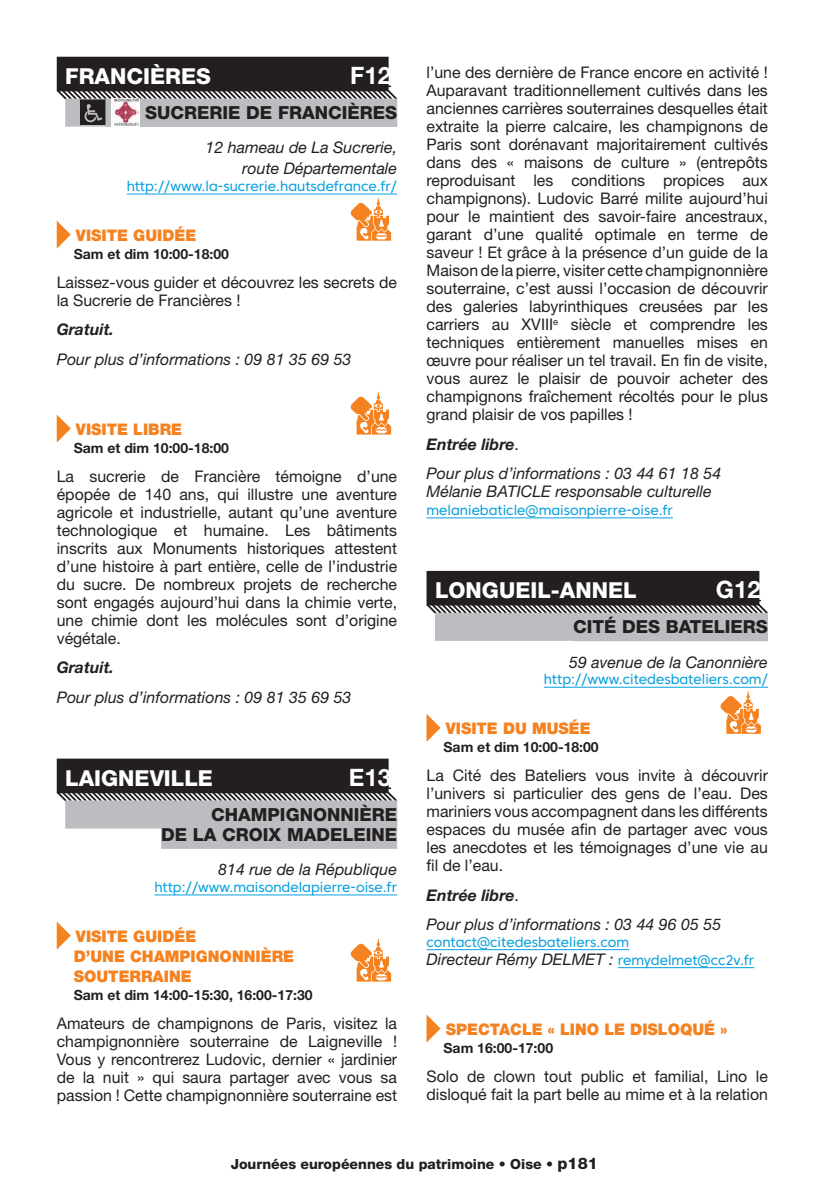
<style>
.page{position:relative;width:840px;height:1191px;background:#fff}
.page>*{position:absolute;margin:0;border:0;box-sizing:border-box;transform-origin:0 0}
.ville_ok{font:700 24px "Helvetica Neue LT Std";color:#fff}
.ville_ok-2{font:800 22px "Helvetica Neue LT Std";color:#fff}
.t1{font:800 18px/20px "Helvetica Neue LT Std";color:#231f20;text-align:right}
.t2{font:16px/18px "Helvetica Neue LT Std";color:#231f20;text-align:justify}
.t3{font:italic 16px/21px "Helvetica Neue LT Std";color:#231f20;text-align:right}
.quoi___2020{font:900 16px/20px "Helvetica Neue LT Std";color:#f58220}
.t4{font:italic 700 16px "Helvetica Neue LT Std";color:#231f20}
.t5{font:14px "Core Sans C 45";color:#08a0dc}
.horaires{font:700 14px "Helvetica Neue LT Std";color:#231f20}
.t6{font:800 14px "Helvetica Neue LT Std";color:#231f20}
.s1{font-weight:400;font-style:normal}
.s2{font-family:"Core Sans C 45";font-style:normal;font-size:14px;color:#08a0dc}
.s3{font-size:16px}
</style>
<div class="page">
<div style="left:57px;top:57px;width:331px;height:34px;background:#231f20"></div>
<div style="left:105px;top:99px;width:6px;height:28px;background:#bcbdc0"></div>
<div style="left:139px;top:99px;width:258px;height:28px;background:#bcbdc0"></div>
<hr style="left:127px;top:193px;width:270px;height:1px;background:#08a0dc">
<div style="left:57px;top:758px;width:331px;height:35px;background:#231f20"></div>
<svg style="left:56px;top:787px;width:342px;height:16px"></svg>
<div style="left:65px;top:800px;width:332px;height:28px;background:#bcbdc0"></div>
<div style="left:161px;top:821px;width:236px;height:28px;background:#bcbdc0"></div>
<hr style="left:154px;top:894px;width:243px;height:1px;background:#08a0dc">
<svg style="left:56px;top:85px;width:342px;height:40px"></svg>
<svg style="left:111px;top:98px;width:28px;height:28px"></svg>
<svg style="left:112px;top:97px;width:26px;height:2px"></svg>
<img style="left:112px;top:99px;width:26px;height:27px">
<svg style="left:57px;top:221px;width:14px;height:28px"></svg>
<svg style="left:350px;top:198px;width:41px;height:43px"></svg>
<svg style="left:57px;top:415px;width:14px;height:27px"></svg>
<svg style="left:350px;top:392px;width:41px;height:42px"></svg>
<svg style="left:57px;top:922px;width:14px;height:27px"></svg>
<svg style="left:350px;top:938px;width:41px;height:43px"></svg>
<hr style="left:426px;top:517px;width:246px;height:1px;background:#08a0dc">
<div style="left:426px;top:571px;width:333px;height:34px;background:#231f20"></div>
<svg style="left:426px;top:599px;width:342px;height:17px"></svg>
<div style="left:435px;top:613px;width:332px;height:28px;background:#bcbdc0"></div>
<hr style="left:543px;top:686px;width:224px;height:1px;background:#08a0dc">
<hr style="left:426px;top:949px;width:202px;height:1px;background:#08a0dc">
<hr style="left:617px;top:967px;width:136px;height:1px;background:#08a0dc">
<svg style="left:426px;top:714px;width:14px;height:28px"></svg>
<svg style="left:720px;top:691px;width:40px;height:43px"></svg>
<svg style="left:426px;top:1014px;width:14px;height:28px"></svg>
<p class="ville_ok-2" style="left:65px;top:63px;width:147px">FRANCIÈRES</p>
<p class="ville_ok" style="left:350px;top:61px;width:42px">F12</p>
<p class="t1" style="left:145px;top:102px;width:253px">SUCRERIE DE FRANCIÈRES</p>
<p class="t3" style="left:205px;top:137px;width:193px">12 hameau de La Sucrerie, route Départementale</p>
<p class="t5" style="left:127px;top:177px;width:272px">http://www.la-sucrerie.hautsdefrance.fr/</p>
<p class="quoi___2020" style="left:76px;top:225px;width:122px">VISITE GUIDÉE</p>
<p class="horaires" style="left:74px;top:245px;width:157px">Sam et dim 10:00-18:00</p>
<p class="t2" style="left:57px;top:273px;width:341px">Laissez-vous guider et découvrez les secrets de la Sucrerie de Francières !</p>
<p class="t4" style="left:57px;top:320px;width:59px">Gratuit.</p>
<p class="t3" style="left:57px;top:348px;width:296px">Pour plus d’informations : 09 81 35 69 53</p>
<p class="quoi___2020" style="left:76px;top:419px;width:108px">VISITE LIBRE</p>
<p class="horaires" style="left:74px;top:439px;width:157px">Sam et dim 10:00-18:00</p>
<p class="t2" style="left:57px;top:467px;width:342px">La sucrerie de Francière témoigne d’une épopée de 140 ans, qui illustre une aventure agricole et industrielle, autant qu’une aventure technologique et humaine. Les bâtiments inscrits aux Monuments historiques attestent d’une histoire à part entière, celle de l’industrie du sucre. De nombreux projets de recherche sont engagés aujourd’hui dans la chimie verte, une chimie dont les molécules sont d’origine végétale.</p>
<p class="t4" style="left:57px;top:657px;width:59px">Gratuit.</p>
<p class="t3" style="left:57px;top:686px;width:296px">Pour plus d’informations : 09 81 35 69 53</p>
<p class="ville_ok-2" style="left:65px;top:765px;width:149px">LAIGNEVILLE</p>
<p class="ville_ok" style="left:348px;top:762px;width:44px">E13</p>
<p class="t1" style="left:161px;top:804px;width:237px">CHAMPIGNONNIÈRE<br>DE LA CROIX MADELEINE</p>
<p class="t3" style="left:218px;top:858px;width:180px">814 rue de la République</p>
<p class="t5" style="left:154px;top:878px;width:244px">http://www.maisondelapierre-oise.fr</p>
<p class="quoi___2020" style="left:74px;top:925px;width:222px">VISITE GUIDÉE<br>D’UNE CHAMPIGNONNIÈRE<br>SOUTERRAINE</p>
<p class="horaires" style="left:74px;top:986px;width:240px">Sam et dim 14:00-15:30, 16:00-17:30</p>
<p class="t2" style="left:57px;top:1014px;width:342px">Amateurs de champignons de Paris, visitez la champignonnière souterraine de Laigneville !<br>Vous y rencontrerez Ludovic, dernier « jardinier de la nuit » qui saura partager avec vous sa passion ! Cette champignonnière souterraine est</p>
<p class="t2" style="left:426px;top:63px;width:343px">l’une des dernière de France encore en activité !<br>Auparavant traditionnellement cultivés dans les anciennes carrières souterraines desquelles était extraite la pierre calcaire, les champignons de Paris sont dorénavant majoritairement cultivés dans des « maisons de culture » (entrepôts reproduisant les conditions propices aux champignons). Ludovic Barré milite aujourd’hui pour le maintient des savoir-faire ancestraux, garant d’une qualité optimale en terme de saveur ! Et grâce à la présence d’un guide de la Maison de la pierre, visiter cette champignonnière souterraine, c’est aussi l’occasion de découvrir des galeries labyrinthiques creusées par les carriers au XVIII<sup>e</sup> siècle et comprendre les techniques entièrement manuelles mises en œuvre pour réaliser un tel travail. En fin de visite, vous aurez le plaisir de pouvoir acheter des champignons fraîchement récoltés pour le plus grand plaisir de vos papilles !</p>
<p class="t4" style="left:426px;top:434px;width:94px">Entrée libre<span class="s1">.</span></p>
<p class="t3" style="left:426px;top:462px;width:296px">Pour plus d’informations : 03 44 61 18 54</p>
<p class="t3" style="left:426px;top:480px;width:286px">Mélanie BATICLE responsable culturelle</p>
<p class="t5" style="left:426px;top:501px;width:248px">melaniebaticle@maisonpierre-oise.fr</p>
<p class="ville_ok-2" style="left:435px;top:577px;width:203px">LONGUEIL-ANNEL</p>
<p class="ville_ok" style="left:715px;top:575px;width:46px">G12</p>
<p class="t1" style="left:572px;top:616px;width:196px">CITÉ DES BATELIERS</p>
<p class="t3" style="left:569px;top:651px;width:200px">59 avenue de la Canonnière</p>
<p class="t5" style="left:543px;top:670px;width:225px">http://www.citedesbateliers.com/</p>
<p class="quoi___2020" style="left:445px;top:718px;width:146px">VISITE DU MUSÉE</p>
<p class="horaires" style="left:443px;top:738px;width:157px">Sam et dim 10:00-18:00</p>
<p class="t2" style="left:426px;top:766px;width:343px">La Cité des Bateliers vous invite à découvrir l’univers si particulier des gens de l’eau. Des mariniers vous accompagnent dans les différents espaces du musée afin de partager avec vous les anecdotes et les témoignages d’une vie au fil de l’eau.</p>
<p class="t4" style="left:426px;top:885px;width:94px">Entrée libre<span class="s1">.</span></p>
<p class="t3" style="left:426px;top:913px;width:296px">Pour plus d’informations : 03 44 96 05 55</p>
<p class="t5" style="left:426px;top:933px;width:204px">contact@citedesbateliers.com</p>
<p class="t3" style="left:426px;top:948px;width:329px">Directeur Rémy DELMET : <span class="s2">remydelmet@cc2v.fr</span></p>
<p class="quoi___2020" style="left:445px;top:1018px;width:283px">SPECTACLE « LINO LE DISLOQUÉ »</p>
<p class="horaires" style="left:443px;top:1039px;width:111px">Sam 16:00-17:00</p>
<p class="t2" style="left:426px;top:1067px;width:343px">Solo de clown tout public et familial, Lino le disloqué fait la part belle au mime et à la relation</p>
<p class="t6" style="left:230px;top:1156px;width:368px">Journées européennes du patrimoine • Oise • <span class="s3">p181</span></p>
</div>
